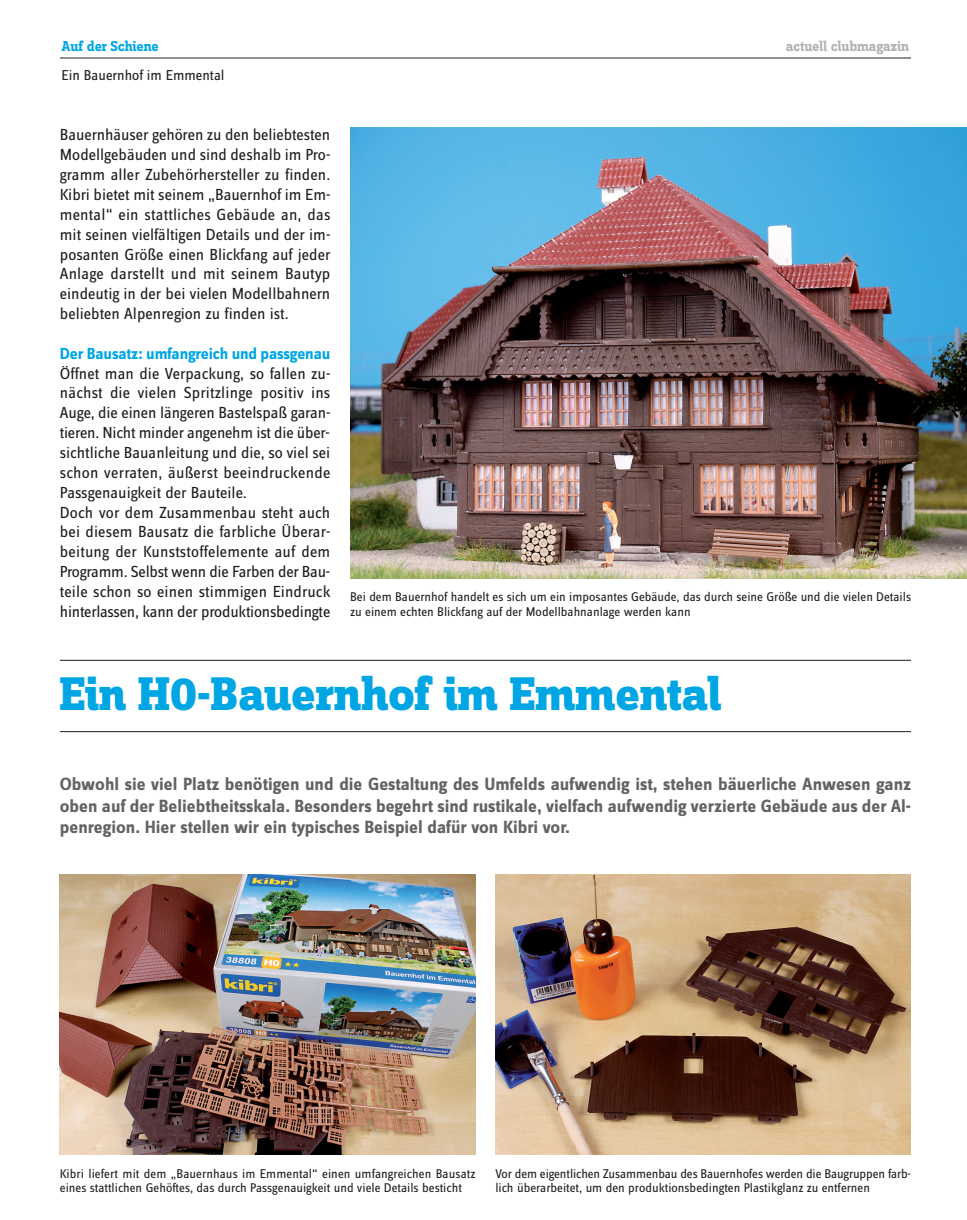
<style>
.page{position:relative;width:967px;height:1220px;background:#fff}
.page>*{position:absolute;margin:0;border:0;box-sizing:border-box;transform-origin:0 0}
.t1{font:800 49px "Zine Slab Dis";color:#00a6e4}
.t2{font:700 18.38px/21.7px "Zine Sans Dis";color:#636366;text-align:justify}
.t3{font:16.62px/19.8px "Zine Sans Dis";color:#231f20;text-align:justify}
.t4{font:700 16.62px "Zine Sans Dis";letter-spacing:-.01em;color:#00a6e4}
.t5{font:14.88px "Zine Sans Dis";color:#231f20}
.t6{font:700 14.88px "Zine Slab Dis";letter-spacing:-.01em;color:#b2b3b7}
.t7{font:700 14.88px "Zine Slab Dis";letter-spacing:-.005em;color:#00a6e4}
.t8{font:13.12px/14.9px "Zine Sans Dis";color:#231f20}
</style>
<div class="page">
<hr style="left:60px;top:58px;width:851px;height:1px;background:#231f20">
<hr style="left:60px;top:660px;width:851px;height:1px;background:#231f20">
<hr style="left:60px;top:731px;width:851px;height:1px;background:#231f20">
<img style="left:350px;top:127px;width:617px;height:451px">
<img style="left:495px;top:875px;width:416px;height:279px">
<img style="left:60px;top:875px;width:415px;height:279px">
<p class="t7" style="left:62px;top:41px;width:99px">Auf der Schiene</p>
<p class="t5" style="left:62px;top:70px;width:164px">Ein Bauernhof im Emmental</p>
<p class="t3" style="left:60px;top:127px;width:272px">Bauernhäuser gehören zu den beliebtesten Modellgebäuden und sind deshalb im Pro&shy;gramm aller Zubehörhersteller zu finden.<br>Kibri bietet mit seinem „Bauernhof im Em&shy;mental“ ein stattliches Gebäude an, das mit seinen vielfältigen Details und der im&shy;posanten Größe einen Blickfang auf jeder Anlage darstellt und mit seinem Bautyp eindeutig in der bei vielen Modellbahnern beliebten Alpenregion zu finden ist.</p>
<p class="t4" style="left:60px;top:347px;width:272px">Der Bausatz: umfangreich und passgenau</p>
<p class="t3" style="left:60px;top:365px;width:272px;text-align:left">Öffnet man die Verpackung, so fallen zu&shy;nächst die vielen Spritzlinge positiv ins Auge, die einen längeren Bastelspaß garan&shy;tieren. Nicht minder angenehm ist die über&shy;sichtliche Bauanleitung und die, so viel sei schon verraten, äußerst beeindruckende Passgenauigkeit der Bauteile.<br>Doch vor dem Zusammenbau steht auch bei diesem Bausatz die farbliche Überar&shy;beitung der Kunststoffelemente auf dem Programm. Selbst wenn die Farben der Bau&shy;teile schon so einen stimmigen Eindruck hinterlassen, kann der produktionsbedingte</p>
<p class="t6" style="left:786px;top:41px;width:125px">actuell clubmagazin</p>
<p class="t8" style="left:350px;top:590px;width:562px">Bei dem Bauernhof handelt es sich um ein imposantes Gebäude, das durch seine Größe und die vielen Details zu einem echten Blickfang auf der Modellbahnanlage werden kann</p>
<h1 class="t1" style="left:60px;top:677px;width:663px">Ein H0-Bauernhof im Emmental</h1>
<p class="t2" style="left:60px;top:774px;width:852px">Obwohl sie viel Platz benötigen und die Gestaltung des Umfelds aufwendig ist, stehen bäuerliche Anwesen ganz oben auf der Beliebtheitsskala. Besonders begehrt sind rustikale, vielfach aufwendig verzierte Gebäude aus der Al&shy;penregion. Hier stellen wir ein typisches Beispiel dafür von Kibri vor.</p>
<p class="t8" style="left:60px;top:1166px;width:417px">Kibri liefert mit dem „Bauernhaus im Emmental“ einen umfangreichen Bausatz eines stattlichen Gehöftes, das durch Passgenauigkeit und viele Details besticht</p>
<p class="t8" style="left:495px;top:1166px;width:417px">Vor dem eigentlichen Zusammenbau des Bauernhofes werden die Baugruppen farb&shy;lich überarbeitet, um den produktionsbedingten Plastikglanz zu entfernen</p>
</div>
